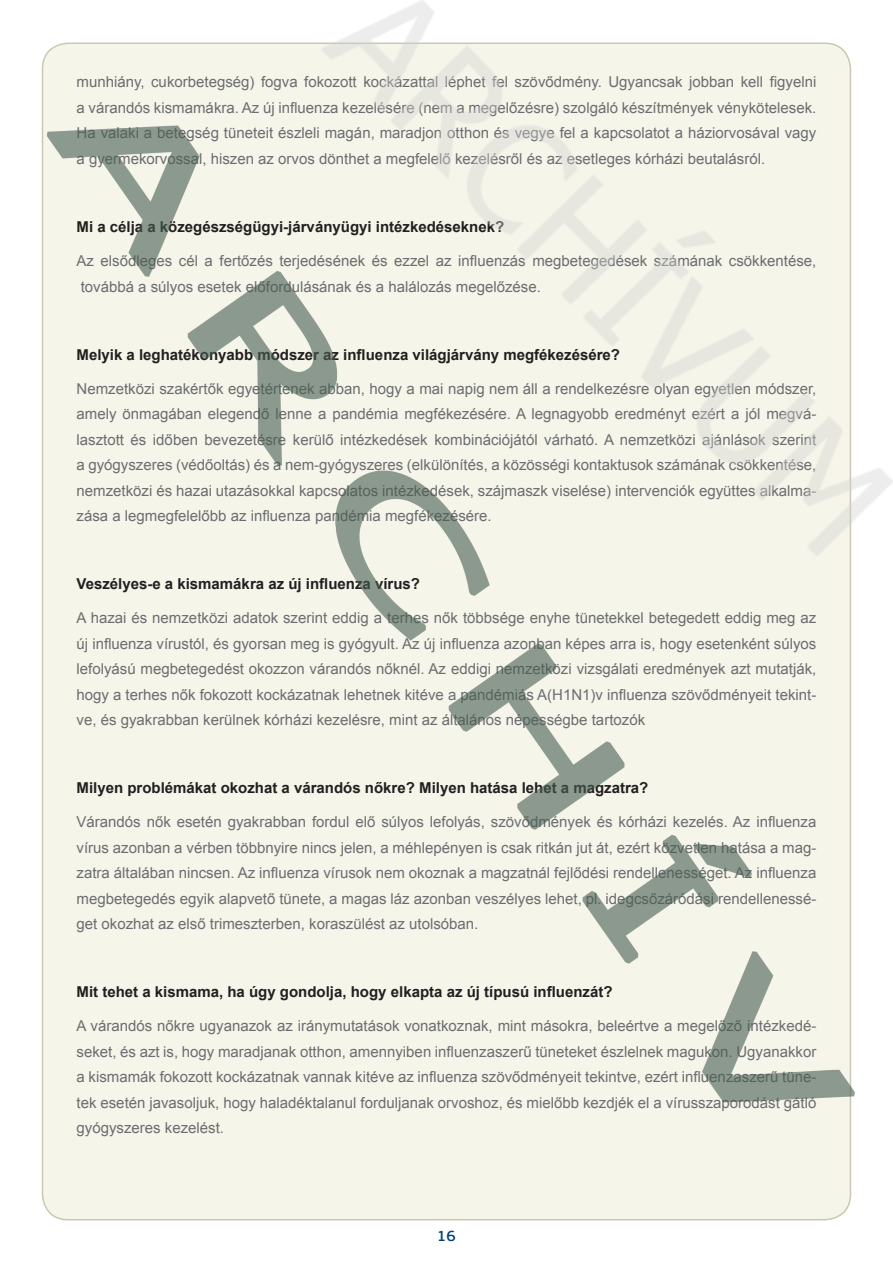
<style>
.page{position:relative;width:893px;height:1263px;background:#fff}
.page>*{position:absolute;margin:0;border:0;box-sizing:border-box;transform-origin:0 0}
.t1{font:15px/25.5px "Arial";color:#6c6d70;text-align:justify}
.t2{font:700 15px "Arial";color:#231f20}
.t3{font:600 15px "PF Beau Sans Pro";color:#004279}
</style>
<div class="page">
<img style="left:41px;top:42px;width:814px;height:1179px">
<img style="left:321px;top:0;width:572px;height:556px">
<p class="t1" style="left:77px;top:70px;width:741px">munhiány, cukorbetegség) fogva fokozott kockázattal léphet fel szövődmény. Ugyancsak jobban kell figyelni a várandós kismamákra. Az új influenza kezelésére (nem a megelőzésre) szolgáló készítmények vénykötelesek.<br>Ha valaki a betegség tüneteit észleli magán, maradjon otthon és vegye fel a kapcsolatot a háziorvosával vagy a gyermekorvossal, hiszen az orvos dönthet a megfelelő kezelésről és az esetleges kórházi beutalásról.</p>
<p class="t2" style="left:77px;top:217px;width:429px">Mi a célja a közegészségügyi-járványügyi intézkedéseknek?</p>
<p class="t1" style="left:77px;top:248px;width:741px">Az elsődleges cél a fertőzés terjedésének és ezzel az influenzás megbetegedések számának csökkentése, továbbá a súlyos esetek előfordulásának és a halálozás megelőzése.</p>
<p class="t2" style="left:77px;top:344px;width:545px">Melyik a leghatékonyabb módszer az influenza világjárvány megfékezésére?</p>
<p class="t1" style="left:77px;top:376px;width:741px">Nemzetközi szakértők egyetértenek abban, hogy a mai napig nem áll a rendelkezésre olyan egyetlen módszer, amely önmagában elegendő lenne a pandémia megfékezésére. A legnagyobb eredményt ezért a jól megvá&shy;lasztott és időben bevezetésre kerülő intézkedések kombinációjától várható. A nemzetközi ajánlások szerint a gyógyszeres (védőoltás) és a nem-gyógyszeres (elkülönítés, a közösségi kontaktusok számának csökkentése, nemzetközi és hazai utazásokkal kapcsolatos intézkedések, szájmaszk viselése) intervenciók együttes alkalma&shy;zása a legmegfelelőbb az influenza pandémia megfékezésére.</p>
<p class="t2" style="left:77px;top:574px;width:345px">Veszélyes-e a kismamákra az új influenza vírus?</p>
<p class="t1" style="left:77px;top:605px;width:741px">A hazai és nemzetközi adatok szerint eddig a terhes nők többsége enyhe tünetekkel betegedett eddig meg az új influenza vírustól, és gyorsan meg is gyógyult. Az új influenza azonban képes arra is, hogy esetenként súlyos lefolyású megbetegedést okozzon várandós nőknél. Az eddigi nemzetközi vizsgálati eredmények azt mutatják, hogy a terhes nők fokozott kockázatnak lehetnek kitéve a pandémiás A(H1N1)v influenza szövődményeit tekint&shy;ve, és gyakrabban kerülnek kórházi kezelésre, mint az általános népességbe tartozók</p>
<p class="t2" style="left:77px;top:778px;width:573px">Milyen problémákat okozhat a várandós nőkre? Milyen hatása lehet a magzatra?</p>
<p class="t1" style="left:77px;top:809px;width:741px">Várandós nők esetén gyakrabban fordul elő súlyos lefolyás, szövődmények és kórházi kezelés. Az influenza vírus azonban a vérben többnyire nincs jelen, a méhlepényen is csak ritkán jut át, ezért közvetlen hatása a mag&shy;zatra általában nincsen. Az influenza vírusok nem okoznak a magzatnál fejlődési rendellenességet. Az influenza megbetegedés egyik alapvető tünete, a magas láz azonban veszélyes lehet, pl. idegcsőzáródási rendellenessé&shy;get okozhat az első trimeszterben, koraszülést az utolsóban.</p>
<p class="t2" style="left:77px;top:982px;width:537px">Mit tehet a kismama, ha úgy gondolja, hogy elkapta az új típusú influenzát?</p>
<p class="t1" style="left:77px;top:1013px;width:741px">A várandós nőkre ugyanazok az iránymutatások vonatkoznak, mint másokra, beleértve a megelőző intézkedé&shy;seket, és azt is, hogy maradjanak otthon, amennyiben influenzaszerű tüneteket észlelnek magukon. Ugyanakkor a kismamák fokozott kockázatnak vannak kitéve az influenza szövődményeit tekintve, ezért influenzaszerű tüne&shy;tek esetén javasoljuk, hogy haladéktalanul forduljanak orvoshoz, és mielőbb kezdjék el a vírusszaporodást gátló gyógyszeres kezelést.</p>
<p class="t3" style="left:437px;top:1226px;width:20px">16</p>
</div>
